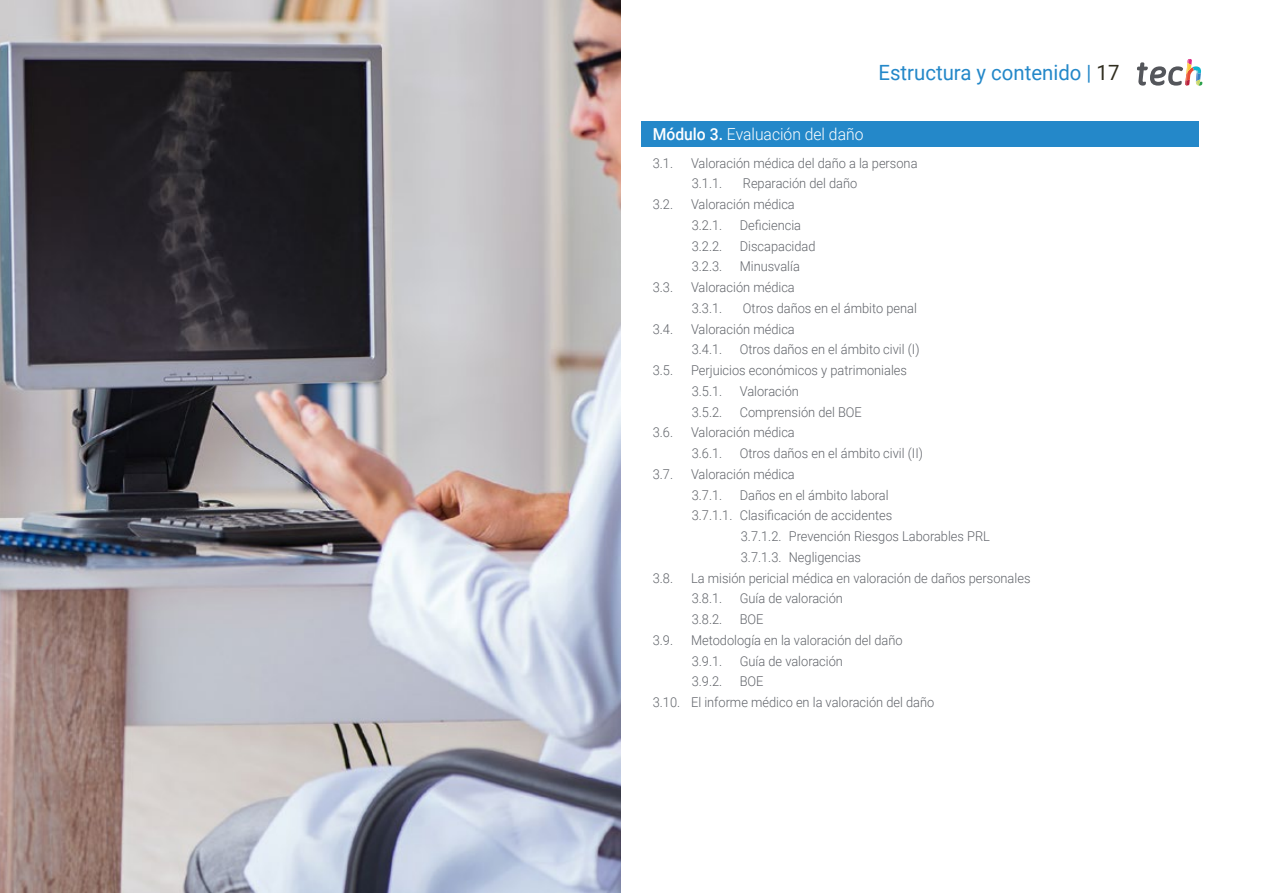
<style>
.page{position:relative;width:1263px;height:893px;background:#fff}
.page>*{position:absolute;margin:0;border:0;box-sizing:border-box;transform-origin:0 0}
.t1{font:21px "Roboto";color:#2488c9}
.t2{font:300 16.5px "Roboto";color:#fff;scale:.95 1}
.t3{font:300 13.5px/20.7px "Roboto";color:#61646a;scale:.95 1}
.s1{color:#312e20}
.s2{font-weight:500}
</style>
<div class="page">
<div style="left:642px;top:122px;width:557px;height:25px;background:#2488c9"></div>
<img style="left:0;top:0;width:621px;height:893px">
<svg style="left:1137px;top:59px;width:65px;height:27px"></svg>
<h1 class="t1" style="left:878px;top:57px;width:242px">Estructura y contenido | <span class="s1">17</span></h1>
<p class="t2" style="left:653px;top:123px;width:223px"><span class="s2">Módulo 3.</span> Evaluación del daño</p>
<p class="t3" style="left:653px;top:152px;width:23px">3.1.</p>
<p class="t3" style="left:691px;top:152px;width:240px">Valoración médica del daño a la persona<br>3.1.1.</p>
<p class="t3" style="left:743px;top:173px;width:122px">Reparación del daño</p>
<p class="t3" style="left:653px;top:193px;width:23px">3.2.</p>
<p class="t3" style="left:691px;top:193px;width:111px">Valoración médica<br>3.2.1.</p>
<p class="t3" style="left:740px;top:214px;width:66px">Deficiencia</p>
<p class="t3" style="left:692px;top:235px;width:34px">3.2.2.</p>
<p class="t3" style="left:740px;top:235px;width:81px">Discapacidad</p>
<p class="t3" style="left:692px;top:256px;width:34px">3.2.3.</p>
<p class="t3" style="left:740px;top:256px;width:65px">Minusvalía</p>
<p class="t3" style="left:653px;top:276px;width:23px">3.3.</p>
<p class="t3" style="left:691px;top:276px;width:111px">Valoración médica<br>3.3.1.</p>
<p class="t3" style="left:743px;top:297px;width:185px">Otros daños en el ámbito penal</p>
<p class="t3" style="left:653px;top:318px;width:23px">3.4.</p>
<p class="t3" style="left:691px;top:318px;width:111px">Valoración médica<br>3.4.1.</p>
<p class="t3" style="left:740px;top:339px;width:191px">Otros daños en el ámbito civil (I)</p>
<p class="t3" style="left:653px;top:359px;width:23px">3.5.</p>
<p class="t3" style="left:691px;top:359px;width:229px">Perjuicios económicos y patrimoniales<br>3.5.1.</p>
<p class="t3" style="left:740px;top:380px;width:64px">Valoración</p>
<p class="t3" style="left:692px;top:401px;width:34px">3.5.2.</p>
<p class="t3" style="left:740px;top:401px;width:130px">Comprensión del BOE</p>
<p class="t3" style="left:653px;top:422px;width:23px">3.6.</p>
<p class="t3" style="left:691px;top:422px;width:111px">Valoración médica<br>3.6.1.</p>
<p class="t3" style="left:740px;top:442px;width:194px">Otros daños en el ámbito civil (II)</p>
<p class="t3" style="left:653px;top:463px;width:23px">3.7.</p>
<p class="t3" style="left:691px;top:463px;width:111px">Valoración médica<br>3.7.1.</p>
<p class="t3" style="left:740px;top:484px;width:158px">Daños en el ámbito laboral</p>
<p class="t3" style="left:692px;top:505px;width:213px">3.7.1.1. Clasificación de accidentes</p>
<p class="t3" style="left:741px;top:525px;width:264px">3.7.1.2. Prevención Riesgos Laborables PRL</p>
<p class="t3" style="left:741px;top:546px;width:128px">3.7.1.3. Negligencias</p>
<p class="t3" style="left:653px;top:567px;width:23px">3.8.</p>
<p class="t3" style="left:691px;top:567px;width:359px">La misión pericial médica en valoración de daños personales<br>3.8.1.</p>
<p class="t3" style="left:740px;top:588px;width:110px">Guía de valoración</p>
<p class="t3" style="left:692px;top:608px;width:34px">3.8.2.</p>
<p class="t3" style="left:740px;top:608px;width:27px">BOE</p>
<p class="t3" style="left:653px;top:629px;width:23px">3.9.</p>
<p class="t3" style="left:691px;top:629px;width:224px">Metodología en la valoración del daño<br>3.9.1.</p>
<p class="t3" style="left:740px;top:650px;width:110px">Guía de valoración</p>
<p class="t3" style="left:653px;top:671px;width:298px;text-indent:87px">BOE<br>3.10. El informe médico en la valoración del daño</p>
<p class="t3" style="left:692px;top:671px;width:34px">3.9.2.</p>
</div>
